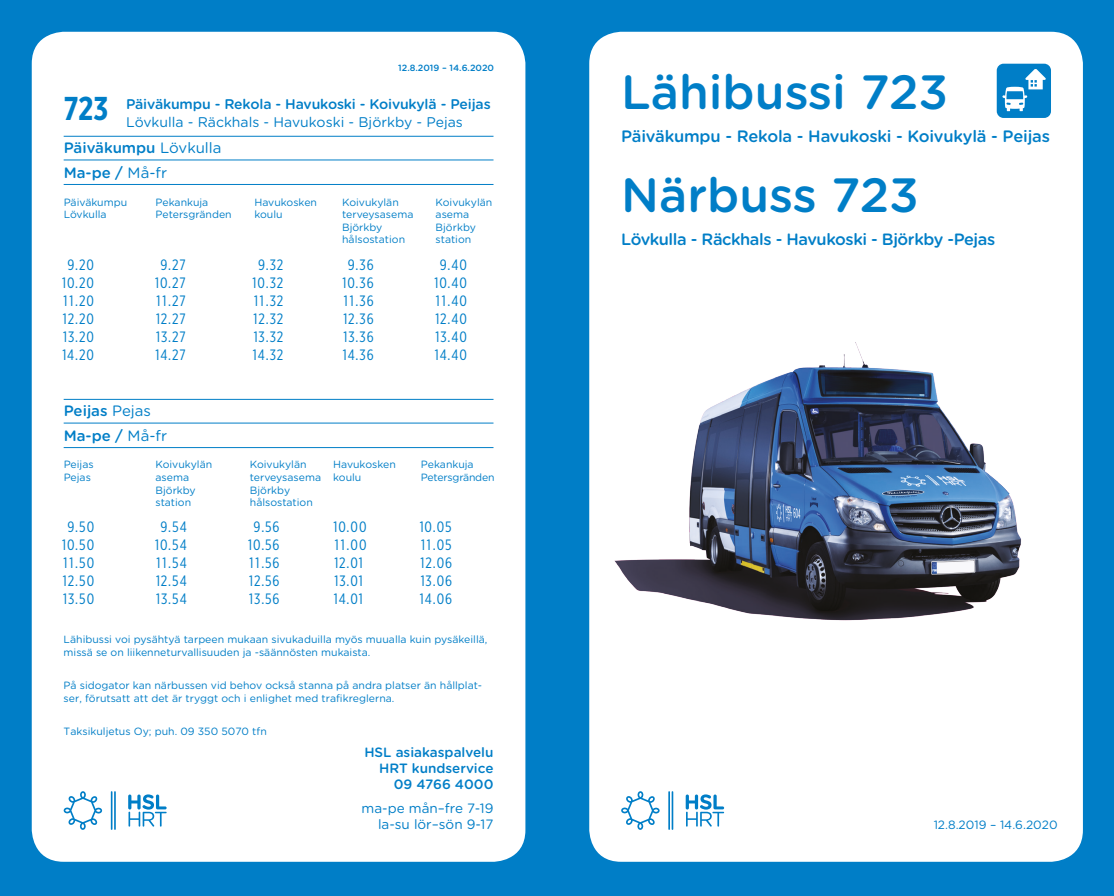
<style>
.page{position:relative;width:1114px;height:896px;background:#fff}
.page>*{position:absolute;margin:0;border:0;box-sizing:border-box;transform-origin:0 0}
.t1{font:500 48px "Gotham Rounded";color:#007ec7}
.t2{font:700 33px "Gotham X Narrow";color:#007ec7}
.t3{font:500 16.5px "Gotham Rounded";letter-spacing:-.01em;color:#007ec7}
.t4{font:500 16.35px "Gotham Rounded";letter-spacing:-.025em;color:#007ec7}
.t5{font:15px "Gotham X Narrow";letter-spacing:.06em;color:#007ec7}
.t6{font:500 15px "Gotham Rounded";color:#007ec7}
.t7{font:500 14.1px "Gotham Rounded";letter-spacing:-.01em;color:#007ec7}
.t8{font:14.1px "Gotham Rounded";color:#007ec7}
.t9{font:500 13.5px/16.2px "Gotham Rounded";color:#007ec7;text-align:right}
.t10{font:13.5px/16.2px "Gotham Rounded";color:#007ec7;text-align:right}
.t11{font:12px "Gotham Rounded";color:#007ec7}
.t12{font:10.5px/12.6px "Gotham Rounded";color:#007ec7}
.t13{font:10.5px "Gotham Rounded";letter-spacing:-.02em;color:#007ec7}
.t14{font:500 9px "Gotham Rounded";color:#007ec7}
.s1{font-weight:400}
</style>
<div class="page">
<div style="left:0;top:0;width:557px;height:895px;background:#007ec7"></div>
<div style="left:557px;top:0;width:556px;height:895px;background:#007ec7"></div>
<div style="left:32px;top:32px;width:493px;height:829px;background:#fff;border-radius:32px"></div>
<div style="left:589px;top:32px;width:493px;height:829px;background:#fff;border-radius:32px"></div>
<div style="left:996px;top:64px;width:54px;height:54px;background:#007ec7;border-radius:7px"></div>
<svg style="left:1002px;top:69px;width:43px;height:42px"></svg>
<svg style="left:685px;top:794px;width:38px;height:32px"></svg>
<svg style="left:621px;top:791px;width:38px;height:38px"></svg>
<hr style="left:668px;top:790px;width:1px;height:39px;background:#007ec7">
<hr style="left:671px;top:790px;width:2px;height:39px;background:#007ec7">
<img style="left:614px;top:342px;width:407px;height:279px">
<svg style="left:128px;top:794px;width:38px;height:32px"></svg>
<svg style="left:64px;top:791px;width:38px;height:38px"></svg>
<hr style="left:111px;top:790px;width:1px;height:39px;background:#007ec7">
<hr style="left:114px;top:790px;width:2px;height:39px;background:#007ec7">
<hr style="left:64px;top:136px;width:429px;height:1px;background:#007ec7">
<hr style="left:64px;top:399px;width:429px;height:1px;background:#007ec7">
<hr style="left:64px;top:160px;width:429px;height:1px;background:#007ec7">
<hr style="left:64px;top:422px;width:429px;height:1px;background:#007ec7">
<hr style="left:64px;top:184px;width:429px;height:1px;background:#007ec7">
<hr style="left:64px;top:447px;width:429px;height:1px;background:#007ec7">
<p class="t14" style="left:398px;top:61px;width:97px">12.8.2019 – 14.6.2020</p>
<p class="t2" style="left:64px;top:88px;width:46px">723</p>
<p class="t7" style="left:126px;top:94px;width:366px">Päiväkumpu - Rekola - Havukoski - Koivukylä - Peijas</p>
<p class="t8" style="left:126px;top:112px;width:338px">Lövkulla - Räckhals - Havukoski - Björkby - Pejas</p>
<p class="t6" style="left:64px;top:137px;width:159px">Päiväkumpu <span class="s1">Lövkulla</span></p>
<p class="t6" style="left:64px;top:162px;width:105px">Ma-pe / <span class="s1">Må-fr</span></p>
<p class="t12" style="left:64px;top:195px;width:65px">Päiväkumpu</p>
<p class="t12" style="left:64px;top:207px;width:44px">Lövkulla</p>
<p class="t12" style="left:155px;top:195px;width:54px">Pekankuja</p>
<p class="t12" style="left:155px;top:207px;width:78px">Petersgränden</p>
<p class="t12" style="left:254px;top:195px;width:64px">Havukosken koulu</p>
<p class="t12" style="left:342px;top:195px;width:58px">Koivukylän</p>
<p class="t12" style="left:342px;top:207px;width:73px">terveysasema</p>
<p class="t12" style="left:342px;top:220px;width:42px">Björkby</p>
<p class="t12" style="left:342px;top:233px;width:64px">hålsostation</p>
<p class="t12" style="left:435px;top:195px;width:58px">Koivukylän</p>
<p class="t12" style="left:435px;top:207px;width:35px">asema</p>
<p class="t12" style="left:435px;top:220px;width:42px">Björkby</p>
<p class="t12" style="left:435px;top:233px;width:37px">station</p>
<p class="t5" style="left:68px;top:255px;width:28px">9.20</p>
<p class="t5" style="left:62px;top:273px;width:34px">10.20</p>
<p class="t5" style="left:63px;top:291px;width:32px">11.20</p>
<p class="t5" style="left:63px;top:309px;width:33px">12.20</p>
<p class="t5" style="left:63px;top:327px;width:33px">13.20</p>
<p class="t5" style="left:62px;top:345px;width:33px">14.20</p>
<p class="t5" style="left:160px;top:255px;width:27px">9.27</p>
<p class="t5" style="left:155px;top:273px;width:32px">10.27</p>
<p class="t5" style="left:156px;top:291px;width:31px">11.27</p>
<p class="t5" style="left:156px;top:309px;width:31px">12.27</p>
<p class="t5" style="left:156px;top:327px;width:31px">13.27</p>
<p class="t5" style="left:155px;top:345px;width:32px">14.27</p>
<p class="t5" style="left:258px;top:255px;width:27px">9.32</p>
<p class="t5" style="left:252px;top:273px;width:32px">10.32</p>
<p class="t5" style="left:254px;top:291px;width:31px">11.32</p>
<p class="t5" style="left:253px;top:309px;width:31px">12.32</p>
<p class="t5" style="left:253px;top:327px;width:31px">13.32</p>
<p class="t5" style="left:253px;top:345px;width:32px">14.32</p>
<p class="t5" style="left:348px;top:255px;width:27px">9.36</p>
<p class="t5" style="left:342px;top:273px;width:33px">10.36</p>
<p class="t5" style="left:344px;top:291px;width:31px">11.36</p>
<p class="t5" style="left:343px;top:309px;width:32px">12.36</p>
<p class="t5" style="left:343px;top:327px;width:32px">13.36</p>
<p class="t5" style="left:342px;top:345px;width:33px">14.36</p>
<p class="t5" style="left:440px;top:255px;width:29px">9.40</p>
<p class="t5" style="left:434px;top:273px;width:34px">10.40</p>
<p class="t5" style="left:436px;top:291px;width:33px">11.40</p>
<p class="t5" style="left:435px;top:309px;width:33px">12.40</p>
<p class="t5" style="left:435px;top:327px;width:33px">13.40</p>
<p class="t5" style="left:434px;top:345px;width:34px">14.40</p>
<p class="t6" style="left:64px;top:400px;width:89px">Peijas <span class="s1">Pejas</span></p>
<p class="t6" style="left:64px;top:424px;width:105px">Ma-pe / <span class="s1">Må-fr</span></p>
<p class="t12" style="left:64px;top:457px;width:32px">Peijas</p>
<p class="t12" style="left:64px;top:470px;width:29px">Pejas</p>
<p class="t5" style="left:68px;top:517px;width:28px">9.50</p>
<p class="t5" style="left:62px;top:535px;width:34px">10.50</p>
<p class="t5" style="left:63px;top:553px;width:32px">11.50</p>
<p class="t5" style="left:63px;top:571px;width:33px">12.50</p>
<p class="t5" style="left:63px;top:589px;width:33px">13.50</p>
<p class="t12" style="left:155px;top:457px;width:58px">Koivukylän</p>
<p class="t12" style="left:155px;top:470px;width:35px">asema</p>
<p class="t12" style="left:155px;top:483px;width:42px">Björkby</p>
<p class="t12" style="left:155px;top:495px;width:37px">station</p>
<p class="t5" style="left:160px;top:517px;width:28px">9.54</p>
<p class="t5" style="left:155px;top:535px;width:33px">10.54</p>
<p class="t5" style="left:156px;top:553px;width:32px">11.54</p>
<p class="t5" style="left:156px;top:571px;width:32px">12.54</p>
<p class="t5" style="left:156px;top:589px;width:32px">13.54</p>
<p class="t12" style="left:250px;top:457px;width:58px">Koivukylän</p>
<p class="t12" style="left:250px;top:470px;width:73px">terveysasema</p>
<p class="t12" style="left:250px;top:483px;width:42px">Björkby</p>
<p class="t12" style="left:250px;top:495px;width:64px">hålsostation</p>
<p class="t5" style="left:253px;top:517px;width:27px">9.56</p>
<p class="t5" style="left:248px;top:535px;width:33px">10.56</p>
<p class="t5" style="left:249px;top:553px;width:31px">11.56</p>
<p class="t5" style="left:249px;top:571px;width:32px">12.56</p>
<p class="t5" style="left:249px;top:589px;width:32px">13.56</p>
<p class="t12" style="left:333px;top:457px;width:64px">Havukosken koulu</p>
<p class="t5" style="left:333px;top:517px;width:35px">10.00</p>
<p class="t5" style="left:335px;top:535px;width:33px">11.00</p>
<p class="t5" style="left:334px;top:553px;width:30px">12.01</p>
<p class="t5" style="left:334px;top:571px;width:30px">13.01</p>
<p class="t5" style="left:333px;top:589px;width:31px">14.01</p>
<p class="t12" style="left:420px;top:457px;width:54px">Pekankuja</p>
<p class="t13" style="left:420px;top:470px;width:75px">Petersgränden</p>
<p class="t5" style="left:419px;top:517px;width:34px">10.05</p>
<p class="t5" style="left:421px;top:535px;width:32px">11.05</p>
<p class="t5" style="left:420px;top:553px;width:33px">12.06</p>
<p class="t5" style="left:420px;top:571px;width:33px">13.06</p>
<p class="t5" style="left:420px;top:589px;width:34px">14.06</p>
<p class="t12" style="left:64px;top:632px;width:425px">Lähibussi voi pysähtyä tarpeen mukaan sivukaduilla myös muualla kuin pysäkeillä, missä se on liikenneturvallisuuden ja -säännösten mukaista.</p>
<p class="t12" style="left:64px;top:678px;width:420px">På sidogator kan närbussen vid behov också stanna på andra platser än hållplat&shy;ser, förutsatt att det är tryggt och i enlighet med trafikreglerna.</p>
<p class="t12" style="left:64px;top:724px;width:205px">Taksikuljetus Oy; puh. 09 350 5070 tfn</p>
<p class="t9" style="left:364px;top:742px;width:131px">HSL asiakaspalvelu<br>HRT kundservice<br>09 4766 4000</p>
<p class="t10" style="left:361px;top:799px;width:133px">ma-pe mån–fre 7-19 la-su lör–sön 9-17</p>
<p class="t1" style="left:621px;top:57px;width:328px">Lähibussi 723</p>
<p class="t3" style="left:621px;top:124px;width:430px">Päiväkumpu - Rekola - Havukoski - Koivukylä - Peijas</p>
<p class="t1" style="left:621px;top:161px;width:299px">Närbuss 723</p>
<p class="t4" style="left:621px;top:227px;width:375px">Lövkulla - Räckhals - Havukoski - Björkby -Pejas</p>
<p class="t11" style="left:933px;top:815px;width:125px">12.8.2019 – 14.6.2020</p>
</div>
